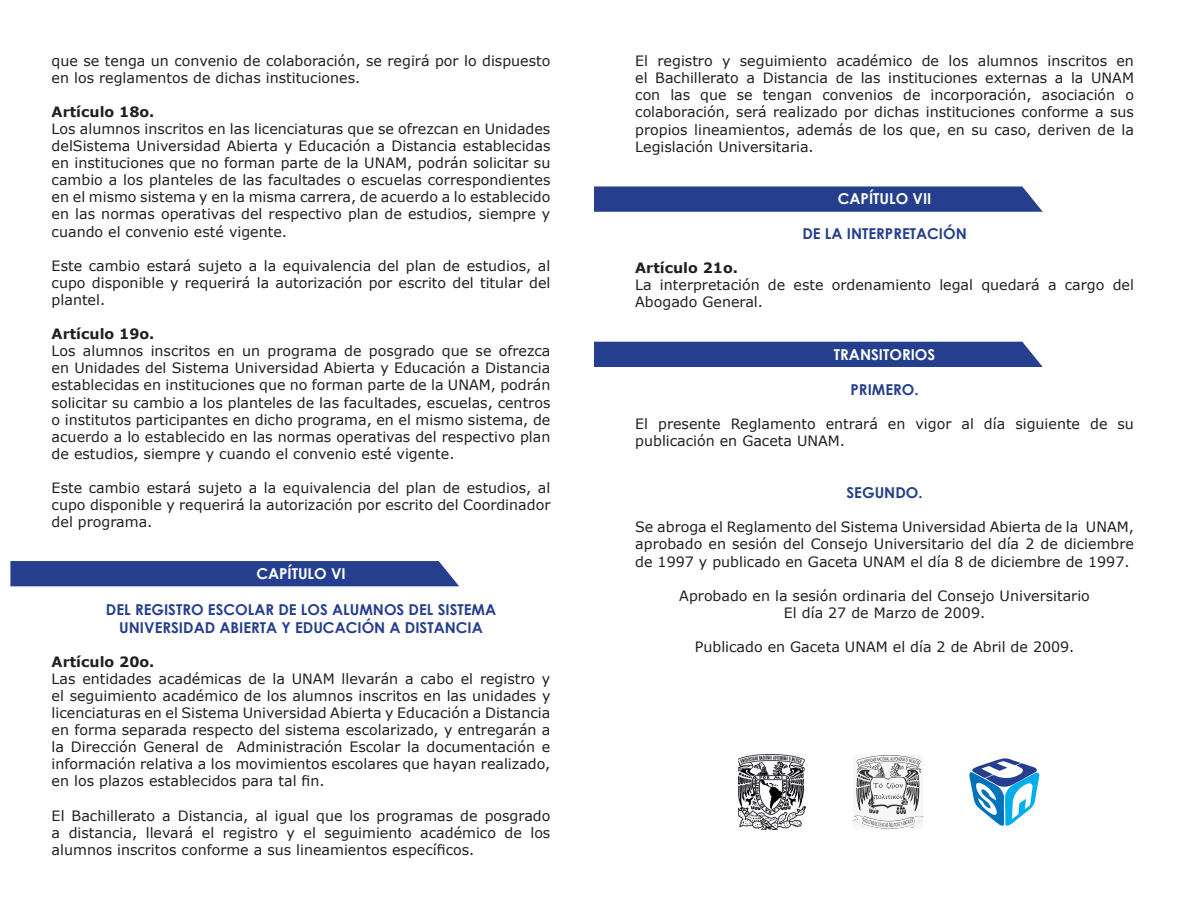
<style>
.page{position:relative;width:1188px;height:918px;background:#fff}
.page>*{position:absolute;margin:0;border:0;box-sizing:border-box;transform-origin:0 0}
.titulo_azul{font:700 15px "Century Gothic";color:#253f8e}
.titulo_blanco{font:700 15px "Century Gothic";color:#fff}
.titulo_azul-2{font:700 15px "Century Gothic";color:#244087}
.t1{font:14.25px/17.1px "Verdana";color:#231f20;text-align:justify}
.t2{font:700 14.25px "Verdana";color:#231f20}
</style>
<div class="page">
<div style="left:10px;top:561px;width:449px;height:25px;background:#253f8e"></div>
<svg style="left:594px;top:186px;width:449px;height:26px"></svg>
<div style="left:594px;top:342px;width:449px;height:25px;background:#253f8e"></div>
<svg style="left:969px;top:758px;width:71px;height:68px"></svg>
<svg style="left:853px;top:755px;width:70px;height:74px"></svg>
<img style="left:738px;top:754px;width:67px;height:76px">
<p class="t1" style="left:52px;top:52px;width:500px">que se tenga un convenio de colaboración, se regirá por lo dispuesto en los reglamentos de dichas instituciones.</p>
<p class="t2" style="left:52px;top:102px;width:104px">Artículo 18o.</p>
<p class="t1" style="left:52px;top:120px;width:500px">Los alumnos inscritos en las licenciaturas que se ofrezcan en Unidades delSistema Universidad Abierta y Educación a Distancia establecidas en instituciones que no forman parte de la UNAM, podrán solicitar su cambio a los planteles de las facultades o escuelas correspondientes en el mismo sistema y en la misma carrera, de acuerdo a lo establecido en las normas operativas del respectivo plan de estudios, siempre y cuando el convenio esté vigente.</p>
<p class="t1" style="left:52px;top:257px;width:500px">Este cambio estará sujeto a la equivalencia del plan de estudios, al cupo disponible y requerirá la autorización por escrito del titular del plantel.</p>
<p class="t2" style="left:52px;top:324px;width:104px">Artículo 19o.</p>
<p class="t1" style="left:52px;top:342px;width:500px">Los alumnos inscritos en un programa de posgrado que se ofrezca en Unidades del Sistema Universidad Abierta y Educación a Distancia establecidas en instituciones que no forman parte de la UNAM, podrán solicitar su cambio a los planteles de las facultades, escuelas, centros o institutos participantes en dicho programa, en el mismo sistema, de acuerdo a lo establecido en las normas operativas del respectivo plan de estudios, siempre y cuando el convenio esté vigente.</p>
<p class="t1" style="left:52px;top:479px;width:500px">Este cambio estará sujeto a la equivalencia del plan de estudios, al cupo disponible y requerirá la autorización por escrito del Coordinador del programa.</p>
<p class="titulo_blanco" style="left:256px;top:563px;width:91px">CAPÍTULO VI</p>
<p class="titulo_azul" style="left:106px;top:598px;width:392px">DEL REGISTRO ESCOLAR DE LOS ALUMNOS DEL SISTEMA</p>
<p class="titulo_azul" style="left:119px;top:616px;width:365px">UNIVERSIDAD ABIERTA Y EDUCACIÓN A DISTANCIA</p>
<p class="t2" style="left:52px;top:651px;width:104px">Artículo 20o.</p>
<p class="t1" style="left:52px;top:670px;width:500px">Las entidades académicas de la UNAM llevarán a cabo el registro y el seguimiento académico de los alumnos inscritos en las unidades y licenciaturas en el Sistema Universidad Abierta y Educación a Distancia en forma separada respecto del sistema escolarizado, y entregarán a la Dirección General de Administración Escolar la documentación e información relativa a los movimientos escolares que hayan realizado, en los plazos establecidos para tal fin.</p>
<p class="t1" style="left:52px;top:807px;width:500px">El Bachillerato a Distancia, al igual que los programas de posgrado a distancia, llevará el registro y el seguimiento académico de los alumnos inscritos conforme a sus lineamientos específicos.</p>
<p class="t1" style="left:635px;top:52px;width:500px">El registro y seguimiento académico de los alumnos inscritos en el Bachillerato a Distancia de las instituciones externas a la UNAM con las que se tengan convenios de incorporación, asociación o colaboración, será realizado por dichas instituciones conforme a sus propios lineamientos, además de los que, en su caso, deriven de la Legislación Universitaria.</p>
<p class="titulo_blanco" style="left:838px;top:187px;width:95px">CAPÍTULO VII</p>
<p class="titulo_azul" style="left:802px;top:222px;width:166px">DE LA INTERPRETACIÓN</p>
<p class="t2" style="left:635px;top:258px;width:104px">Artículo 21o.</p>
<p class="t1" style="left:635px;top:276px;width:500px">La interpretación de este ordenamiento legal quedará a cargo del<br>Abogado General.</p>
<p class="titulo_blanco" style="left:834px;top:343px;width:103px">TRANSITORIOS</p>
<p class="titulo_azul" style="left:851px;top:378px;width:70px">PRIMERO.</p>
<p class="t1" style="left:635px;top:415px;width:500px">El presente Reglamento entrará en vigor al día siguiente de su publicación en Gaceta UNAM.</p>
<p class="titulo_azul-2" style="left:847px;top:481px;width:78px">SEGUNDO.</p>
<p class="t1" style="left:635px;top:518px;width:500px">Se abroga el Reglamento del Sistema Universidad Abierta de la UNAM, aprobado en sesión del Consejo Universitario del día 2 de diciembre de 1997 y publicado en Gaceta UNAM el día 8 de diciembre de 1997.</p>
<p class="t1" style="left:679px;top:587px;width:412px">Aprobado en la sesión ordinaria del Consejo Universitario</p>
<p class="t1" style="left:784px;top:604px;width:203px">El día 27 de Marzo de 2009.</p>
<p class="t1" style="left:695px;top:638px;width:381px">Publicado en Gaceta UNAM el día 2 de Abril de 2009.</p>
</div>
